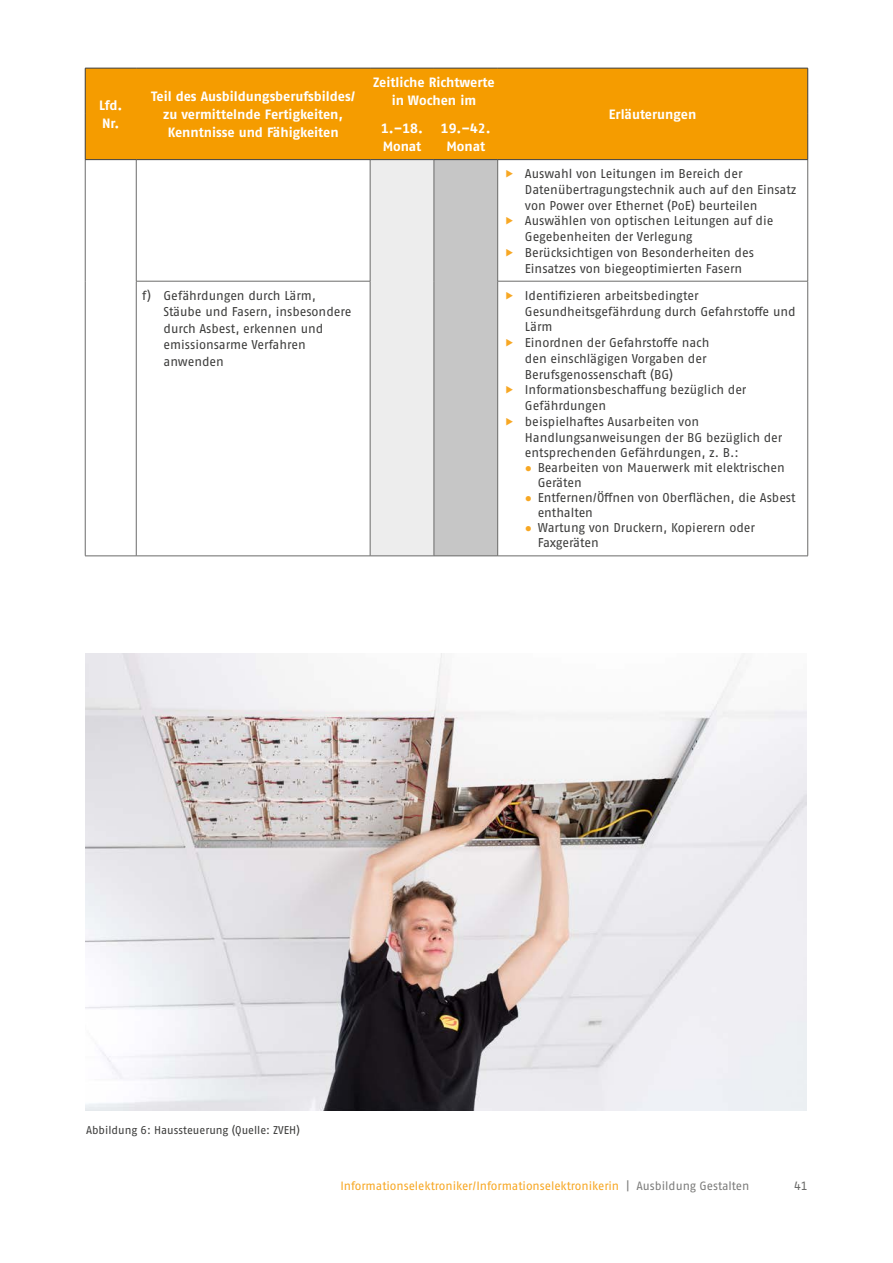
<style>
.page{position:relative;width:893px;height:1263px;background:#fff}
.page>*{position:absolute;margin:0;border:0;box-sizing:border-box;transform-origin:0 0}
.t1{font:700 13.5px/18px "Fago Pro";color:#fff;text-align:center}
.id260{font:12.75px/15.8px "Fago Pro";letter-spacing:-.005em;color:#3c3c3b}
.id261{font:12.75px/15px "Fago Pro";letter-spacing:-.005em;color:#3c3c3b}
.id1901{font:12.75px/16.5px "Fago Pro";letter-spacing:-.005em;color:#3c3c3b}
.t2{font:12px "Fago Pro";letter-spacing:-.005em;color:#f7a723}
.t3{font:12px "Fago Pro";color:#6b6b6a}
.id252{font:11.25px "Fago Pro";color:#3c3c3b}
.s1{font-family:"Segoe UI";font-size:12px;color:#f7a723}
.s2{color:#7c7c7b}
</style>
<div class="page">
<div style="left:86px;top:69px;width:721px;height:90px;background:#f59c00"></div>
<svg style="left:86px;top:160px;width:721px;height:396px"></svg>
<div style="left:370px;top:160px;width:64px;height:396px;background:#ededed"></div>
<div style="left:434px;top:160px;width:64px;height:396px;background:#c6c6c6"></div>
<hr style="left:807px;top:160px;width:1px;height:121px;background:#6b6b6a">
<hr style="left:136px;top:281px;width:234px;height:1px;background:#6b6b6a">
<hr style="left:497px;top:281px;width:311px;height:1px;background:#6b6b6a">
<hr style="left:807px;top:281px;width:1px;height:275px;background:#6b6b6a">
<hr style="left:136px;top:556px;width:234px;height:1px;background:#6b6b6a">
<hr style="left:498px;top:556px;width:310px;height:1px;background:#6b6b6a">
<hr style="left:85px;top:160px;width:1px;height:121px;background:#6b6b6a">
<hr style="left:136px;top:160px;width:1px;height:121px;background:#6b6b6a">
<hr style="left:85px;top:281px;width:1px;height:275px;background:#6b6b6a">
<hr style="left:136px;top:281px;width:1px;height:275px;background:#6b6b6a">
<hr style="left:370px;top:160px;width:1px;height:121px;background:#6b6b6a">
<hr style="left:370px;top:281px;width:1px;height:275px;background:#6b6b6a">
<hr style="left:434px;top:160px;width:1px;height:121px;background:#6b6b6a">
<hr style="left:497px;top:160px;width:1px;height:121px;background:#6b6b6a">
<hr style="left:434px;top:281px;width:1px;height:275px;background:#6b6b6a">
<hr style="left:497px;top:281px;width:1px;height:275px;background:#6b6b6a">
<hr style="left:85px;top:556px;width:51px;height:1px;background:#6b6b6a">
<hr style="left:370px;top:556px;width:64px;height:1px;background:#6b6b6a">
<hr style="left:434px;top:556px;width:64px;height:1px;background:#6b6b6a">
<hr style="left:85px;top:68px;width:51px;height:1px;background:#3c3c3b">
<hr style="left:85px;top:68px;width:1px;height:46px;background:#3c3c3b">
<hr style="left:136px;top:68px;width:234px;height:1px;background:#3c3c3b">
<hr style="left:370px;top:68px;width:64px;height:1px;background:#3c3c3b">
<hr style="left:434px;top:68px;width:64px;height:1px;background:#3c3c3b">
<hr style="left:498px;top:68px;width:310px;height:1px;background:#3c3c3b">
<hr style="left:807px;top:68px;width:1px;height:46px;background:#3c3c3b">
<hr style="left:85px;top:114px;width:1px;height:46px;background:#3c3c3b">
<hr style="left:807px;top:114px;width:1px;height:46px;background:#3c3c3b">
<hr style="left:85px;top:159px;width:51px;height:1px;background:#3c3c3b">
<hr style="left:136px;top:159px;width:234px;height:1px;background:#3c3c3b">
<hr style="left:370px;top:159px;width:64px;height:1px;background:#3c3c3b">
<hr style="left:434px;top:159px;width:64px;height:1px;background:#3c3c3b">
<hr style="left:498px;top:159px;width:310px;height:1px;background:#3c3c3b">
<img style="left:85px;top:654px;width:722px;height:457px">
<svg style="left:506px;top:170px;width:7px;height:8px"></svg>
<svg style="left:506px;top:217px;width:7px;height:8px"></svg>
<svg style="left:506px;top:249px;width:7px;height:7px"></svg>
<svg style="left:506px;top:292px;width:7px;height:7px"></svg>
<svg style="left:506px;top:339px;width:7px;height:7px"></svg>
<svg style="left:506px;top:386px;width:7px;height:8px"></svg>
<svg style="left:506px;top:418px;width:7px;height:7px"></svg>
<p class="t1" style="left:99px;top:97px;width:25px;text-align:left">Lfd.<br>Nr.</p>
<p class="t1" style="left:151px;top:88px;width:206px">Teil des Ausbildungsberufsbildes/ zu vermittelnde Fertigkeiten,<br>Kenntnisse und Fähigkeiten</p>
<p class="t1" style="left:373px;top:74px;width:123px">Zeitliche Richtwerte in Wochen im</p>
<p class="t1" style="left:381px;top:119px;width:43px;text-align:left">1.–18.<br>Monat</p>
<p class="t1" style="left:441px;top:119px;width:51px">19.–42.<br>Monat</p>
<p class="t1" style="left:609px;top:106px;width:89px">Erläuterungen</p>
<p class="id260" style="left:525px;top:166px;width:273px">Auswahl von Leitungen im Bereich der<br>Datenübertragungstechnik auch auf den Einsatz von Power over Ethernet (PoE) beurteilen</p>
<p class="id260" style="left:525px;top:213px;width:250px">Auswählen von optischen Leitungen auf die<br>Gegebenheiten der Verlegung</p>
<p class="id260" style="left:525px;top:245px;width:231px">Berücksichtigen von Besonderheiten des<br>Einsatzes von biegeoptimierten Fasern</p>
<p class="id1901" style="left:163px;top:287px;width:190px;text-indent:-21px">f) Gefährdungen durch Lärm,<br>Stäube und Fasern, insbesondere durch Asbest, erkennen und emissionsarme Verfahren anwenden</p>
<p class="id260" style="left:525px;top:287px;width:272px">Identifizieren arbeitsbedingter<br>Gesundheitsgefährdung durch Gefahrstoffe und<br>Lärm</p>
<p class="id260" style="left:525px;top:335px;width:186px">Einordnen der Gefahrstoffe nach den einschlägigen Vorgaben der<br>Berufsgenossenschaft (BG)</p>
<p class="id260" style="left:525px;top:382px;width:223px">Informationsbeschaffung bezüglich der<br>Gefährdungen</p>
<p class="id260" style="left:525px;top:413px;width:259px">beispielhaftes Ausarbeiten von<br>Handlungsanweisungen der BG bezüglich der entsprechenden Gefährdungen, z. B.:</p>
<p class="id261" style="left:538px;top:460px;width:249px;text-indent:-13px"><span class="s1">●</span> Bearbeiten von Mauerwerk mit elektrischen<br>Geräten</p>
<p class="id261" style="left:538px;top:490px;width:260px;text-indent:-13px"><span class="s1">●</span> Entfernen/Öffnen von Oberflächen, die Asbest enthalten</p>
<p class="id261" style="left:538px;top:520px;width:219px;text-indent:-13px"><span class="s1">●</span> Wartung von Druckern, Kopierern oder<br>Faxgeräten</p>
<p class="id252" style="left:86px;top:1123px;width:215px">Abbildung 6: Haussteuerung (Quelle: ZVEH)</p>
<p class="t2" style="left:340px;top:1178px;width:411px">Informationselektroniker/Informationselektronikerin <span class="s2">| Ausbildung Gestalten</span></p>
<p class="t3" style="left:794px;top:1178px;width:15px">41</p>
</div>
